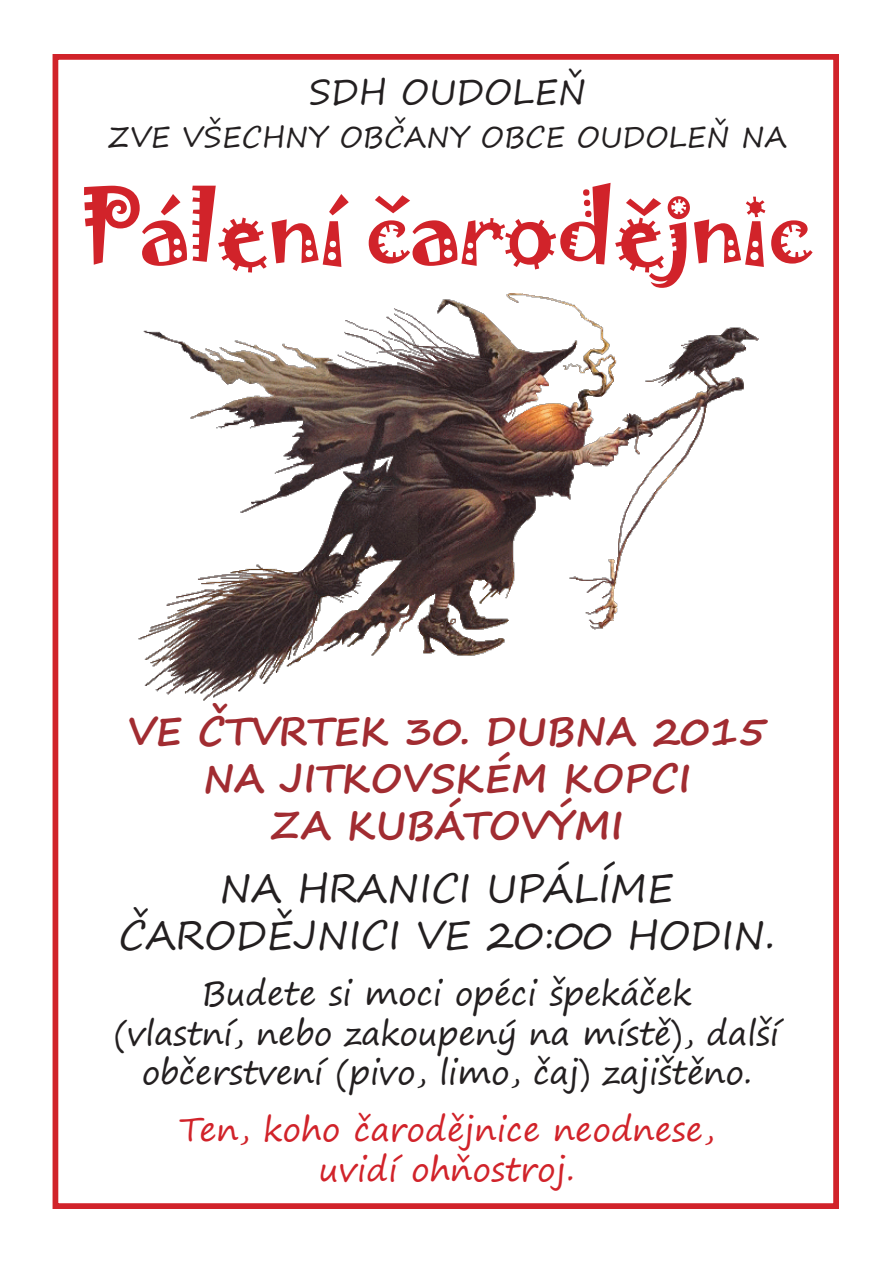
<style>
.page{position:relative;width:893px;height:1263px;background:#fff}
.page>*{position:absolute;margin:0;border:0;box-sizing:border-box;transform-origin:0 0}
.t1{font:91.2px "Jokerman";letter-spacing:-.03em;color:#d1232a}
.t2{font:700 39px "Segoe Print";color:#a12c31}
.t3{font:39px "Segoe Print";color:#231f20}
.t4{font:34.5px "Segoe Print";letter-spacing:.01em;color:#231f20}
.t5{font:33px/39.6px "Segoe Print";letter-spacing:-.01em;color:#231f20;text-align:center}
.t6{font:33px "Segoe Print";color:#d1232a}
.t7{font:28.5px "Segoe Print";letter-spacing:.01em;color:#231f20}
</style>
<div class="page">
<div style="left:53px;top:54px;width:786px;height:1155px;border:6px solid #d1232a"></div>
<img style="left:138px;top:293px;width:620px;height:408px">
<p class="t4" style="left:309px;top:61px;width:279px">SDH OUDOLEŇ</p>
<p class="t7" style="left:108px;top:111px;width:681px">ZVE VŠECHNY OBČANY OBCE OUDOLEŇ NA</p>
<p class="t1" style="left:79px;top:161px;width:737px">Pálení carodejnic</p>
<p class="t1" style="left:369px;top:158px;width:48px">ˇ</p>
<p class="t1" style="left:621px;top:161px;width:48px">ˇ</p>
<p class="t2" style="left:128px;top:695px;width:640px">VE ČTVRTEK 30. DUBNA 2015</p>
<p class="t2" style="left:203px;top:742px;width:489px">NA JITKOVSKÉM KOPCI</p>
<p class="t2" style="left:271px;top:789px;width:354px">ZA KUBÁTOVÝMI</p>
<p class="t3" style="left:220px;top:853px;width:455px">NA HRANICI UPÁLÍME</p>
<p class="t3" style="left:119px;top:900px;width:658px">ČARODĚJNICI VE 20:00 HODIN.</p>
<p class="t5" style="left:202px;top:973px;width:492px">Budete si moci opéci špekáček</p>
<p class="t5" style="left:114px;top:1012px;width:666px">(vlastní, nebo zakoupený na místě), další občerstvení (pivo, limo, čaj) zajištěno.</p>
<p class="t6" style="left:179px;top:1100px;width:537px">Ten, koho čarodějnice neodnese,</p>
<p class="t6" style="left:319px;top:1139px;width:257px">uvidí ohňostroj.</p>
</div>
